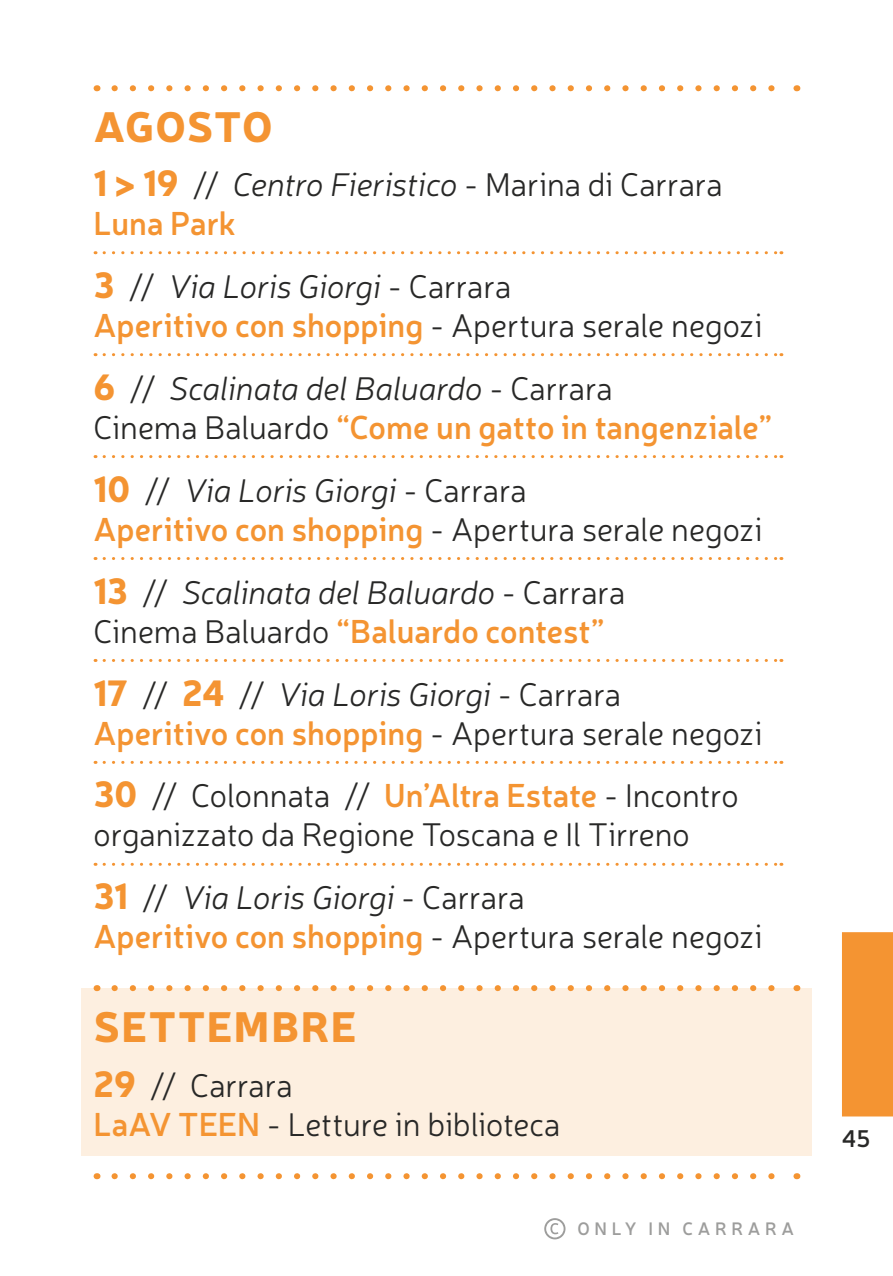
<style>
.page{position:relative;width:893px;height:1276px;background:#fff}
.page>*{position:absolute;margin:0;border:0;box-sizing:border-box;transform-origin:0 0}
.t1{font:900 42px "Neris";letter-spacing:.035em;color:#f49432}
.t2{font:300 33px/39px "Neris";color:#282827}
.t3{font:600 33px/39px "Neris";color:#f49432}
.t4{font:600 24px "Neris";color:#282827}
.t5{font:600 18px "Neris";letter-spacing:.27em;color:#9d9d9c}
.s1{font-weight:900;font-size:36px;color:#f49432}
.s2{font-style:italic}
.s3{font-weight:600;color:#f49432}
.s4{font-weight:900;font-size:36px}
.s5{font-weight:300;color:#282827}
.s6{font-weight:300;font-style:italic;color:#282827}
</style>
<div class="page">
<div style="left:842px;top:932px;width:51px;height:184px;background:#f49432"></div>
<div style="left:81px;top:989px;width:731px;height:167px;background:#fdefe0"></div>
<svg style="left:544px;top:1218px;width:21px;height:21px"></svg>
<svg style="left:114px;top:85px;width:661px;height:6px"></svg>
<svg style="left:114px;top:985px;width:673px;height:6px"></svg>
<svg style="left:114px;top:1173px;width:661px;height:6px"></svg>
<svg style="left:104px;top:251px;width:678px;height:3px"></svg>
<svg style="left:104px;top:353px;width:678px;height:3px"></svg>
<svg style="left:104px;top:455px;width:678px;height:3px"></svg>
<svg style="left:104px;top:557px;width:678px;height:3px"></svg>
<svg style="left:104px;top:659px;width:678px;height:3px"></svg>
<svg style="left:104px;top:761px;width:678px;height:3px"></svg>
<svg style="left:104px;top:863px;width:678px;height:3px"></svg>
<p class="t1" style="left:94px;top:96px;width:181px">AGOSTO</p>
<p class="t2" style="left:94px;top:164px;width:630px"><span class="s1">1 &gt; 19</span> // <span class="s2">Centro Fieristico</span> - Marina di Carrara<br><span class="s3">Luna Park</span></p>
<p class="t2" style="left:94px;top:266px;width:670px"><span class="s1">3</span> // <span class="s2">Via Loris Giorgi</span> - Carrara<br><span class="s3">Aperitivo con shopping</span> - Apertura serale negozi</p>
<p class="t3" style="left:94px;top:367px;width:680px"><span class="s4">6</span> <span class="s5">//</span> <span class="s6">Scalinata del Baluardo</span> <span class="s5">- Carrara<br>Cinema Baluardo</span> “Come un gatto in tangenziale”</p>
<p class="t2" style="left:94px;top:469px;width:670px"><span class="s1">10</span> // <span class="s2">Via Loris Giorgi</span> - Carrara<br><span class="s3">Aperitivo con shopping</span> - Apertura serale negozi</p>
<p class="t2" style="left:94px;top:571px;width:533px"><span class="s1">13</span> // <span class="s2">Scalinata del Baluardo</span> - Carrara<br>Cinema Baluardo <span class="s3">“Baluardo contest”</span></p>
<p class="t2" style="left:94px;top:673px;width:670px"><span class="s1">17</span> // <span class="s1">24</span> // <span class="s2">Via Loris Giorgi</span> - Carrara<br><span class="s3">Aperitivo con shopping</span> - Apertura serale negozi</p>
<p class="t2" style="left:94px;top:775px;width:646px"><span class="s1">30</span> // Colonnata // <span class="s3">Un’Altra Estate</span> - Incontro organizzato da Regione Toscana e Il Tirreno</p>
<p class="t2" style="left:94px;top:877px;width:670px"><span class="s1">31</span> // <span class="s2">Via Loris Giorgi</span> - Carrara<br><span class="s3">Aperitivo con shopping</span> - Apertura serale negozi</p>
<p class="t1" style="left:94px;top:996px;width:264px">SETTEMBRE</p>
<p class="t2" style="left:94px;top:1064px;width:468px"><span class="s1">29</span> // Carrara<br><span class="s3">LaAV TEEN</span> - Letture in biblioteca</p>
<p class="t5" style="left:577px;top:1216px;width:218px">ONLY IN CARRARA</p>
<p class="t4" style="left:842px;top:1122px;width:30px">45</p>
</div>
